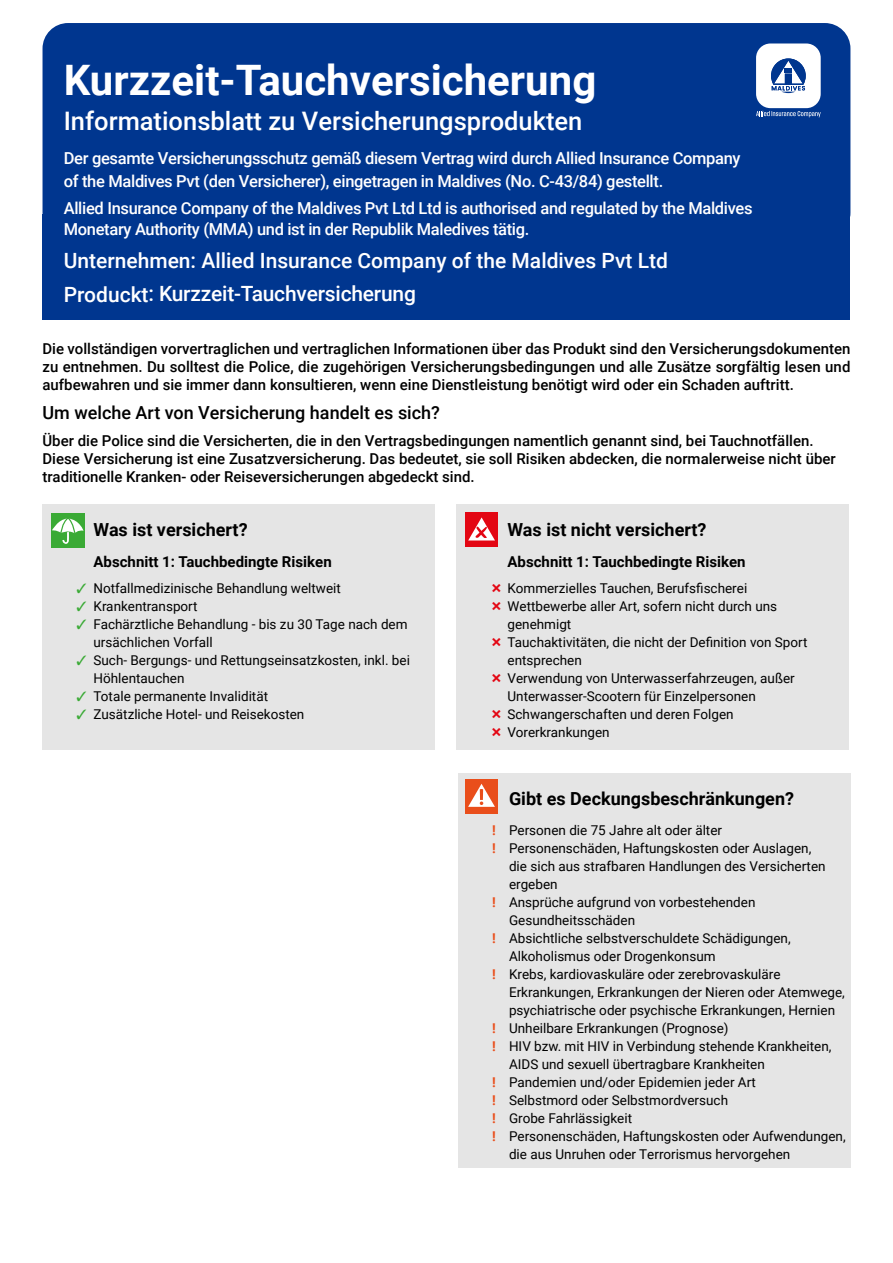
<style>
.page{position:relative;width:893px;height:1263px;background:#fff}
.page>*{position:absolute;margin:0;border:0;box-sizing:border-box;transform-origin:0 0}
.t1{font:700 42px "Roboto";color:#fff}
.t2{font:500 25.5px "Roboto";color:#fff}
.t3{font:500 21px/32.2px "Roboto";color:#fff}
.t4{font:700 18px "Roboto";color:#000}
.t5{font:500 18px "Roboto";color:#000}
.t6{font:500 16.5px/23.7px "Roboto";letter-spacing:-.02em;color:#fff}
.t7{font:500 15px/18px "Roboto";color:#000;text-align:justify}
.t8{font:700 15px "Roboto";color:#000}
.t9{font:13.5px/18px "Roboto";color:#000}
.s1{color:#3aaa35}
.s2{font-weight:700;color:#e94e1b}
</style>
<div class="page">
<div style="left:43px;top:215px;width:807px;height:105px;background:#00368f"></div>
<div style="left:43px;top:23px;width:807px;height:215px;background:#00368f;border-radius:26px"></div>
<div style="left:43px;top:504px;width:392px;height:246px;background:#e5e5e5"></div>
<div style="left:51px;top:513px;width:33px;height:34px;background:#3aaa35"></div>
<svg style="left:52px;top:518px;width:32px;height:26px"></svg>
<div style="left:456px;top:504px;width:393px;height:246px;background:#e5e5e5"></div>
<div style="left:465px;top:513px;width:33px;height:34px;background:#e30613"></div>
<svg style="left:468px;top:517px;width:27px;height:23px"></svg>
<div style="left:458px;top:773px;width:392px;height:394px;background:#e5e5e5"></div>
<div style="left:465px;top:779px;width:33px;height:34px;background:#e94e1b"></div>
<svg style="left:468px;top:784px;width:27px;height:23px"></svg>
<svg style="left:756px;top:44px;width:65px;height:73px"></svg>
<h1 class="t1" style="left:64px;top:51px;width:534px">Kurzzeit-Tauchversicherung</h1>
<h2 class="t2" style="left:64px;top:103px;width:520px">Informationsblatt zu Versicherungsprodukten</h2>
<p class="t6" style="left:64px;top:145px;width:678px">Der gesamte Versicherungsschutz gemäß diesem Vertrag wird durch Allied Insurance Company of the Maldives Pvt (den Versicherer), eingetragen in Maldives (No. C-43/84) gestellt.</p>
<p class="t6" style="left:64px;top:197px;width:690px;line-height:20.7px">Allied Insurance Company of the Maldives Pvt Ltd Ltd is authorised and regulated by the Maldives<br>Monetary Authority (MMA) und ist in der Republik Maledives tätig.</p>
<h3 class="t3" style="left:64px;top:244px;width:606px">Unternehmen: Allied Insurance Company of the Maldives Pvt Ltd<br>Produckt: Kurzzeit-Tauchversicherung</h3>
<p class="t7" style="left:43px;top:339px;width:809px">Die vollständigen vorvertraglichen und vertraglichen Informationen über das Produkt sind den Versicherungsdokumenten zu entnehmen. Du solltest die Police, die zugehörigen Versicherungsbedingungen und alle Zusätze sorgfältig lesen und aufbewahren und sie immer dann konsultieren, wenn eine Dienstleistung benötigt wird oder ein Schaden auftritt.</p>
<h3 class="t5" style="left:43px;top:400px;width:399px">Um welche Art von Versicherung handelt es sich?</h3>
<p class="t7" style="left:43px;top:431px;width:795px;text-align:left">Über die Police sind die Versicherten, die in den Vertragsbedingungen namentlich genannt sind, bei Tauchnotfällen.<br>Diese Versicherung ist eine Zusatzversicherung. Das bedeutet, sie soll Risiken abdecken, die normalerweise nicht über traditionelle Kranken- oder Reiseversicherungen abgedeckt sind.</p>
<h3 class="t4" style="left:94px;top:517px;width:156px">Was ist versichert?</h3>
<p class="t8" style="left:94px;top:551px;width:240px">Abschnitt 1: Tauchbedingte Risiken</p>
<p class="t9" style="left:77px;top:579px;width:266px"><span class="s1">✓</span> Notfallmedizinische Behandlung weltweit</p>
<p class="t9" style="left:77px;top:597px;width:123px"><span class="s1">✓</span> Krankentransport</p>
<p class="t9" style="left:94px;top:615px;width:316px;text-indent:-17px"><span class="s1">✓</span> Fachärztliche Behandlung - bis zu 30 Tage nach dem ursächlichen Vorfall</p>
<p class="t9" style="left:94px;top:651px;width:318px;text-indent:-17px"><span class="s1">✓</span> Such- Bergungs- und Rettungseinsatzkosten, inkl. bei<br>Höhlentauchen</p>
<p class="t9" style="left:77px;top:687px;width:193px"><span class="s1">✓</span> Totale permanente Invalidität</p>
<p class="t9" style="left:77px;top:705px;width:229px"><span class="s1">✓</span> Zusätzliche Hotel- und Reisekosten</p>
<h3 class="t4" style="left:507px;top:517px;width:200px">Was ist nicht versichert?</h3>
<p class="t8" style="left:507px;top:551px;width:240px">Abschnitt 1: Tauchbedingte Risiken</p>
<p class="t9" style="left:507px;top:579px;width:301px">Kommerzielles Tauchen, Berufsfischerei Wettbewerbe aller Art, sofern nicht durch uns genehmigt<br>Tauchaktivitäten, die nicht der Definition von Sport entsprechen<br>Verwendung von Unterwasserfahrzeugen, außer Unterwasser-Scootern für Einzelpersonen Schwangerschaften und deren Folgen Vorerkrankungen</p>
<h3 class="t4" style="left:509px;top:786px;width:287px">Gibt es Deckungsbeschränkungen?</h3>
<p class="t9" style="left:492px;top:821px;width:232px"><span class="s2">!</span> Personen die 75 Jahre alt oder älter</p>
<p class="t9" style="left:492px;top:839px;width:321px"><span class="s2">!</span> Personenschäden, Haftungskosten oder Auslagen,</p>
<p class="t9" style="left:509px;top:857px;width:318px">die sich aus strafbaren Handlungen des Versicherten</p>
<p class="t9" style="left:509px;top:875px;width:50px">ergeben</p>
<p class="t9" style="left:492px;top:893px;width:265px"><span class="s2">!</span> Ansprüche aufgrund von vorbestehenden</p>
<p class="t9" style="left:509px;top:911px;width:128px">Gesundheitsschäden</p>
<p class="t9" style="left:492px;top:929px;width:300px"><span class="s2">!</span> Absichtliche selbstverschuldete Schädigungen,</p>
<p class="t9" style="left:509px;top:946px;width:208px">Alkoholismus oder Drogenkonsum</p>
<p class="t9" style="left:492px;top:964px;width:290px"><span class="s2">!</span> Krebs, kardiovaskuläre oder zerebrovaskuläre</p>
<p class="t9" style="left:509px;top:982px;width:337px">Erkrankungen, Erkrankungen der Nieren oder Atemwege,</p>
<p class="t9" style="left:509px;top:1000px;width:328px">psychiatrische oder psychische Erkrankungen, Hernien</p>
<p class="t9" style="left:492px;top:1018px;width:238px"><span class="s2">!</span> Unheilbare Erkrankungen (Prognose)</p>
<p class="t9" style="left:492px;top:1036px;width:341px"><span class="s2">!</span> HIV bzw. mit HIV in Verbindung stehende Krankheiten,</p>
<p class="t9" style="left:509px;top:1054px;width:257px">AIDS und sexuell übertragbare Krankheiten</p>
<p class="t9" style="left:492px;top:1072px;width:266px"><span class="s2">!</span> Pandemien und/oder Epidemien jeder Art</p>
<p class="t9" style="left:492px;top:1090px;width:238px"><span class="s2">!</span> Selbstmord oder Selbstmordversuch</p>
<p class="t9" style="left:492px;top:1108px;width:142px"><span class="s2">!</span> Grobe Fahrlässigkeit</p>
<p class="t9" style="left:492px;top:1126px;width:355px"><span class="s2">!</span> Personenschäden, Haftungskosten oder Aufwendungen,</p>
<p class="t9" style="left:509px;top:1144px;width:283px">die aus Unruhen oder Terrorismus hervorgehen</p>
</div>
